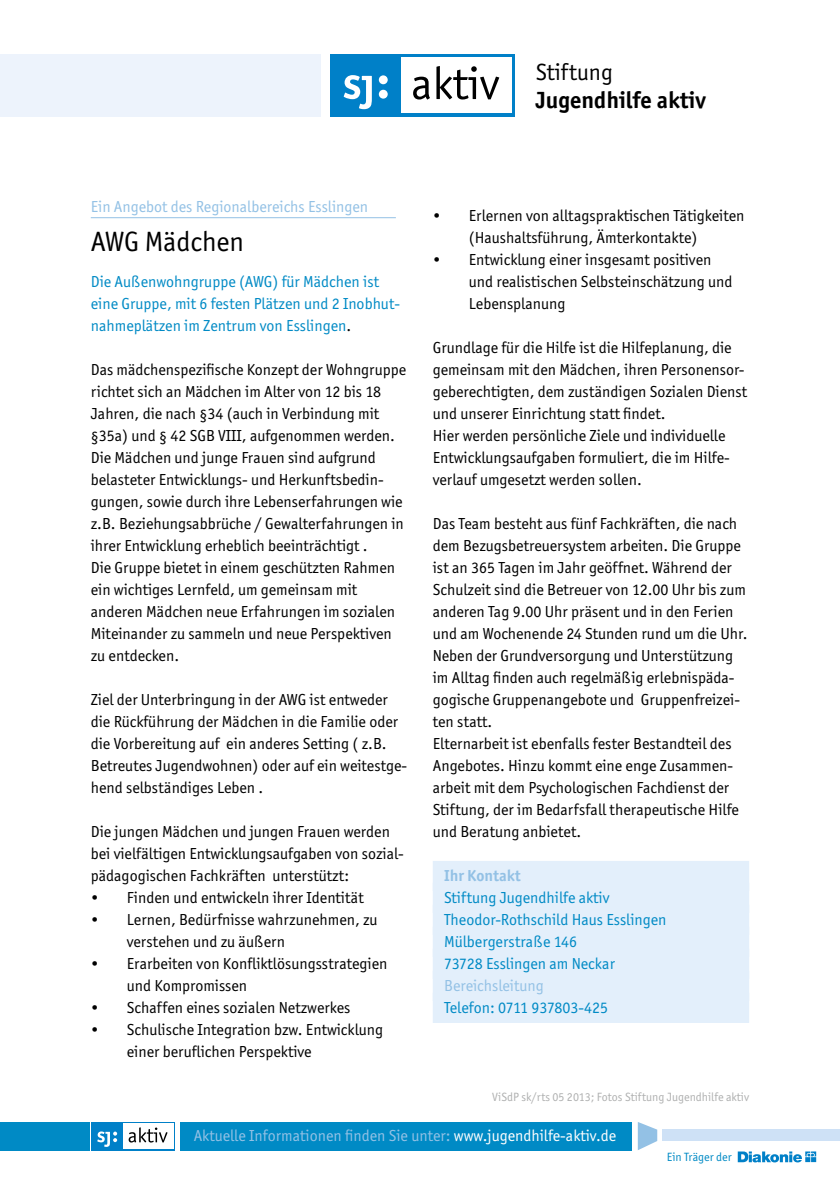
<style>
.page{position:relative;width:840px;height:1191px;background:#fff}
.page>*{position:absolute;margin:0;border:0;box-sizing:border-box;transform-origin:0 0}
.t1{font:28px "Officina Sans ITC Std";color:#000}
.t2{font:700 23.6px "Officina Sans ITC Std";color:#000}
.t3{font:23.6px "Officina Sans ITC Std";color:#000}
.t4{font:16px/22px "Officina Sans ITC Std";color:#000}
.t5{font:16px/22px "Officina Sans ITC Std";color:#008ac5}
.t6{font:16px "Officina Sans ITC Std";color:#93c1e5}
.t7{font:700 16px "Officina Sans ITC Std";color:#93c1e5}
.t8{font:12px "Officina Sans ITC Std";color:#afb0b0}
.t9{font:12px "Officina Sans ITC Std";color:#008ac5}
.s1{color:#000}
.s2{color:#fff}
</style>
<div class="page">
<div style="left:0;top:54px;width:320px;height:62px;background:#edf3fc"></div>
<div style="left:330px;top:54px;width:185px;height:62px;background:#0080c8"></div>
<div style="left:400px;top:58px;width:111px;height:55px;background:#fff"></div>
<div style="left:378px;top:90px;width:9px;height:9px;background:#fff;border-radius:50%"></div>
<div style="left:378px;top:75px;width:9px;height:9px;background:#fff;border-radius:50%"></div>
<svg style="left:343px;top:75px;width:28px;height:34px"></svg>
<svg style="left:413px;top:77px;width:16px;height:22px"></svg>
<svg style="left:436px;top:66px;width:63px;height:33px"></svg>
<div style="left:91px;top:1121px;width:84px;height:29px;background:#0080c8"></div>
<div style="left:123px;top:1123px;width:50px;height:25px;background:#fff"></div>
<svg style="left:97px;top:1131px;width:20px;height:15px"></svg>
<svg style="left:128px;top:1127px;width:39px;height:15px"></svg>
<div style="left:0;top:1121px;width:89px;height:29px;background:#008ac5"></div>
<div style="left:180px;top:1121px;width:451px;height:29px;background:#008ac5"></div>
<div style="left:662px;top:1129px;width:177px;height:12px;background:#cee1f6"></div>
<svg style="left:637px;top:1122px;width:20px;height:28px"></svg>
<svg style="left:737px;top:1151px;width:78px;height:11px"></svg>
<hr style="left:91px;top:217px;width:304px;height:1px;background:#93c1e5">
<div style="left:432px;top:861px;width:316px;height:30px;background:#e3effb"></div>
<div style="left:432px;top:883px;width:316px;height:30px;background:#e3effb"></div>
<div style="left:432px;top:905px;width:316px;height:30px;background:#e3effb"></div>
<div style="left:432px;top:927px;width:316px;height:30px;background:#e3effb"></div>
<div style="left:432px;top:949px;width:316px;height:30px;background:#e3effb"></div>
<div style="left:432px;top:971px;width:316px;height:30px;background:#e3effb"></div>
<div style="left:432px;top:993px;width:316px;height:30px;background:#e3effb"></div>
<h2 class="t3" style="left:535px;top:58px;width:78px">Stiftung</h2>
<h2 class="t2" style="left:535px;top:85px;width:171px">Jugendhilfe aktiv</h2>
<p class="t6" style="left:91px;top:197px;width:279px">Ein Angebot des Regionalbereichs Esslingen</p>
<h1 class="t1" style="left:91px;top:225px;width:155px">AWG Mädchen</h1>
<p class="t5" style="left:91px;top:270px;width:310px">Die Außenwohngruppe (AWG) für Mädchen ist eine Gruppe, mit 6 festen Plätzen und 2 Inobhut&shy;nahmeplätzen im Zentrum von Esslingen<span class="s1">.</span></p>
<p class="t4" style="left:91px;top:358px;width:317px">Das mädchenspezifische Konzept der Wohngruppe richtet sich an Mädchen im Alter von 12 bis 18<br>Jahren, die nach §34 (auch in Verbindung mit §35a) und § 42 SGB VIII, aufgenommen werden.<br>Die Mädchen und junge Frauen sind aufgrund belasteter Entwicklungs- und Herkunftsbedin&shy;gungen, sowie durch ihre Lebenserfahrungen wie z.B. Beziehungsabbrüche / Gewalterfahrungen in ihrer Entwicklung erheblich beeinträchtigt .<br>Die Gruppe bietet in einem geschützten Rahmen ein wichtiges Lernfeld, um gemeinsam mit anderen Mädchen neue Erfahrungen im sozialen Miteinander zu sammeln und neue Perspektiven zu entdecken.</p>
<p class="t4" style="left:91px;top:688px;width:318px">Ziel der Unterbringung in der AWG ist entweder die Rückführung der Mädchen in die Familie oder die Vorbereitung auf ein anderes Setting ( z.B.<br>Betreutes Jugendwohnen) oder auf ein weitestge&shy;hend selbständiges Leben .</p>
<p class="t4" style="left:91px;top:820px;width:314px">Die jungen Mädchen und jungen Frauen werden bei vielfältigen Entwicklungsaufgaben von sozial&shy;pädagogischen Fachkräften unterstützt:</p>
<p class="t4" style="left:91px;top:886px;width:274px">• Finden und entwickeln ihrer Identität</p>
<p class="t4" style="left:127px;top:908px;width:252px;text-indent:-36px">• Lernen, Bedürfnisse wahrzunehmen, zu verstehen und zu äußern</p>
<p class="t4" style="left:127px;top:952px;width:262px;text-indent:-36px">• Erarbeiten von Konfliktlösungsstrategien und Kompromissen</p>
<p class="t4" style="left:91px;top:996px;width:261px">• Schaffen eines sozialen Netzwerkes</p>
<p class="t4" style="left:127px;top:1018px;width:258px;text-indent:-36px">• Schulische Integration bzw. Entwicklung einer beruflichen Perspektive</p>
<p class="t4" style="left:468px;top:204px;width:277px;text-indent:-36px">• Erlernen von alltagspraktischen Tätigkeiten (Haushaltsführung, Ämterkontakte)</p>
<p class="t4" style="left:468px;top:248px;width:265px;text-indent:-36px">• Entwicklung einer insgesamt positiven und realistischen Selbsteinschätzung und<br>Lebensplanung</p>
<p class="t4" style="left:432px;top:336px;width:316px">Grundlage für die Hilfe ist die Hilfeplanung, die gemeinsam mit den Mädchen, ihren Personensor&shy;geberechtigten, dem zuständigen Sozialen Dienst und unserer Einrichtung statt findet.<br>Hier werden persönliche Ziele und individuelle Entwicklungsaufgaben formuliert, die im Hilfe&shy;verlauf umgesetzt werden sollen.</p>
<p class="t4" style="left:432px;top:512px;width:316px">Das Team besteht aus fünf Fachkräften, die nach dem Bezugsbetreuersystem arbeiten. Die Gruppe ist an 365 Tagen im Jahr geöffnet. Während der Schulzeit sind die Betreuer von 12.00 Uhr bis zum anderen Tag 9.00 Uhr präsent und in den Ferien und am Wochenende 24 Stunden rund um die Uhr.<br>Neben der Grundversorgung und Unterstützung im Alltag finden auch regelmäßig erlebnispäda&shy;gogische Gruppenangebote und Gruppenfreizei&shy;ten statt.<br>Elternarbeit ist ebenfalls fester Bestandteil des Angebotes. Hinzu kommt eine enge Zusammen&shy;arbeit mit dem Psychologischen Fachdienst der Stiftung, der im Bedarfsfall therapeutische Hilfe und Beratung anbietet.</p>
<p class="t7" style="left:444px;top:865px;width:78px">Ihr Kontakt</p>
<p class="t5" style="left:444px;top:886px;width:224px">Stiftung Jugendhilfe aktiv<br>Theodor-Rothschild Haus Esslingen<br>Mülbergerstraße 146<br>73728 Esslingen am Neckar</p>
<p class="t6" style="left:444px;top:976px;width:101px">Bereichsleitung</p>
<p class="t5" style="left:444px;top:996px;width:166px">Telefon: 0711 937803-425</p>
<p class="t8" style="left:492px;top:1089px;width:258px">ViSdP sk/rts 05 2013; Fotos Stiftung Jugendhilfe aktiv</p>
<p class="t6" style="left:193px;top:1126px;width:424px">Aktuelle Informationen finden Sie unter: <span class="s2">www.jugendhilfe-aktiv.de</span></p>
<p class="t9" style="left:666px;top:1150px;width:66px">Ein Träger der</p>
</div>
